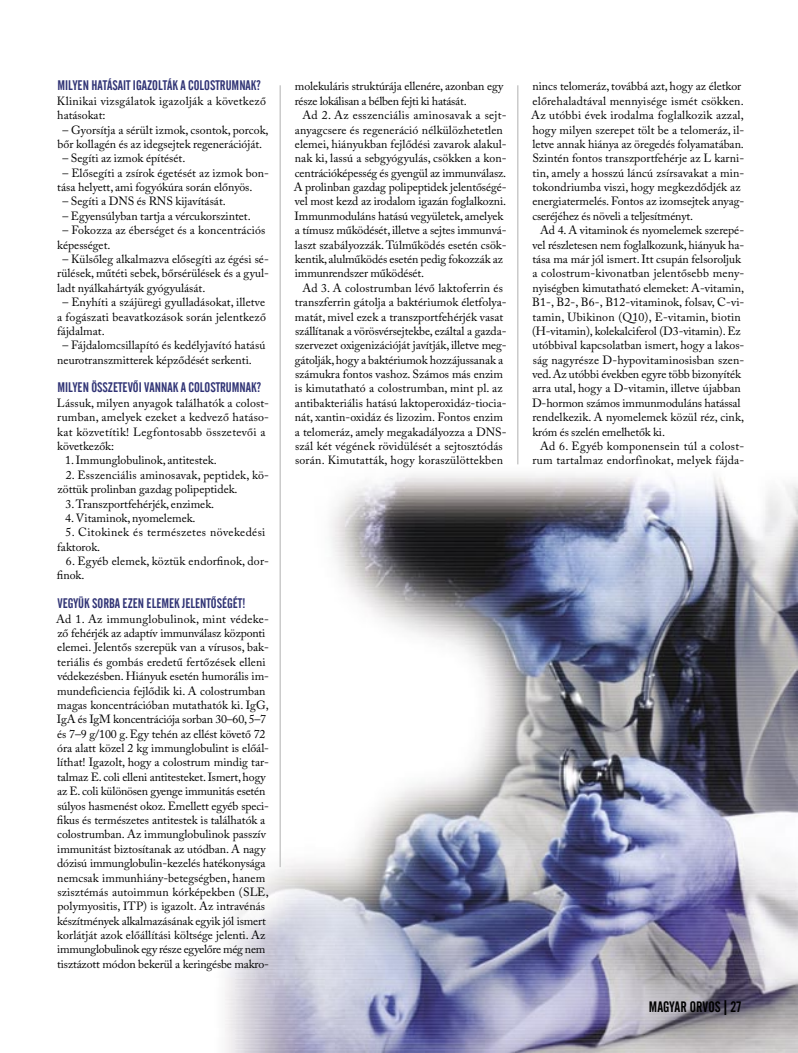
<style>
.page{position:relative;width:798px;height:1053px;background:#fff}
.page>*{position:absolute;margin:0;border:0;box-sizing:border-box;transform-origin:0 0}
.t1{font:15px "Hu Alternate Gothic No 2 BT Regular";color:#000}
._06-Cím2-Közcím{font:13.75px "Hu Alternate Gothic No 2 BT Regular";color:#303375}
._04-Kenyérszöveg{font:11.88px/14.4px "Adobe Caslon Pro";color:#000}
._04-Kenyérszöveg-2{font:11.88px/14.4px "Adobe Caslon Pro";letter-spacing:.02em;color:#000}
._04-Kenyérszöveg-3{font:11.88px/14.4px "Adobe Caslon Pro";letter-spacing:.03em;color:#000}
.s1{font-size:21px}
</style>
<div class="page">
<img style="left:225px;top:457px;width:572px;height:595px">
<hr style="left:279px;top:85px;width:2px;height:782px;background:#c0c0c0">
<hr style="left:517px;top:85px;width:1px;height:379px;background:#c0c0c0">
<p class="_06-Cím2-Közcím" style="left:57px;top:78px;width:205px">MILYEN HATÁSAIT IGAZOLTÁK A COLOSTRUMNAK?</p>
<p class="_04-Kenyérszöveg-2" style="left:57px;top:93px;width:210px">Klinikai vizsgálatok igazolják a következő hatásokat:</p>
<p class="_04-Kenyérszöveg" style="left:57px;top:122px;width:212px;text-align:center">– Gyorsítja a sérült izmok, csontok, porcok, bőr kollagén és az idegsejtek regenerációját.</p>
<p class="_04-Kenyérszöveg" style="left:62px;top:151px;width:124px">– Segíti az izmok építését.</p>
<p class="_04-Kenyérszöveg" style="left:57px;top:165px;width:213px;text-indent:5px">– Elősegíti a zsírok égetését az izmok bon&shy;tása helyett, ami fogyókúra során előnyös.</p>
<p class="_04-Kenyérszöveg" style="left:62px;top:194px;width:165px">– Segíti a DNS és RNS kijavítását.</p>
<p class="_04-Kenyérszöveg" style="left:62px;top:208px;width:190px">– Egyensúlyban tartja a vércukorszintet.</p>
<p class="_04-Kenyérszöveg" style="left:57px;top:223px;width:210px;text-indent:5px">– Fokozza az éberséget és a koncentrációs képességet.</p>
<p class="_04-Kenyérszöveg" style="left:57px;top:252px;width:213px;text-align:justify;text-indent:5px">– Külsőleg alkalmazva elősegíti az égési sé&shy;rülések, műtéti sebek, bőrsérülések és a gyul&shy;ladt nyálkahártyák gyógyulását.</p>
<p class="_04-Kenyérszöveg" style="left:57px;top:295px;width:210px;text-align:justify;text-indent:5px">– Enyhíti a szájüregi gyulladásokat, illetve a fogászati beavatkozások során jelentkező fájdalmat.</p>
<p class="_04-Kenyérszöveg" style="left:57px;top:338px;width:209px;text-indent:5px">– Fájdalomcsillapító és kedélyjavító hatású neurotranszmitterek képződését serkenti.</p>
<p class="_06-Cím2-Közcím" style="left:57px;top:380px;width:205px">MILYEN ÖSSZETEVÕI VANNAK A COLOSTRUMNAK?</p>
<p class="_04-Kenyérszöveg-2" style="left:57px;top:395px;width:213px">Lássuk, milyen anyagok találhatók a colost&shy;rumban, amelyek ezeket a kedvező hatáso&shy;kat közvetítik! Legfontosabb összetevői a következők:</p>
<p class="_04-Kenyérszöveg" style="left:65px;top:453px;width:153px">1. Immunglobulinok, antitestek.</p>
<p class="_04-Kenyérszöveg" style="left:57px;top:467px;width:213px;text-indent:8px">2. Esszenciális aminosavak, peptidek, kö&shy;zöttük prolinban gazdag polipeptidek.</p>
<p class="_04-Kenyérszöveg" style="left:66px;top:496px;width:150px">3. Transzportfehérjék, enzimek.</p>
<p class="_04-Kenyérszöveg" style="left:65px;top:510px;width:132px">4. Vitaminok, nyomelemek.</p>
<p class="_04-Kenyérszöveg-3" style="left:57px;top:525px;width:209px;text-indent:8px">5. Citokinek és természetes növekedési faktorok.</p>
<p class="_04-Kenyérszöveg" style="left:57px;top:553px;width:213px;text-indent:9px">6. Egyéb elemek, köztük endorfinok, dor&shy;finok.</p>
<p class="_06-Cím2-Közcím" style="left:57px;top:595px;width:189px">VEGYÜK SORBA EZEN ELEMEK JELENTÕSÉGÉT!</p>
<p class="_04-Kenyérszöveg" style="left:56px;top:611px;width:214px">Ad 1. Az immunglobulinok, mint védeke&shy;ző fehérjék az adaptív immunválasz központi elemei. Jelentős szerepük van a vírusos, bak&shy;teriális és gombás eredetű fertőzések elleni védekezésben. Hiányuk esetén humorális im&shy;mundeficiencia fejlődik ki. A colostrumban magas koncentrációban mutathatók ki. IgG, IgA és IgM koncentrációja sorban 30–60, 5–7 és 7–9 g/100 g. Egy tehén az ellést követő 72 óra alatt közel 2 kg immunglobulint is előál&shy;líthat! Igazolt, hogy a colostrum mindig tar&shy;talmaz E. coli elleni antitesteket. Ismert, hogy az E. coli különösen gyenge immunitás esetén súlyos hasmenést okoz. Emellett egyéb speci&shy;fikus és természetes antitestek is találhatók a colostrumban. Az immunglobulinok passzív immunitást biztosítanak az utódban. A nagy dózisú immunglobulin-kezelés hatékonysága nemcsak immunhiány-betegségben, hanem szisztémás autoimmun kórképekben (SLE, polymyositis, ITP) is igazolt. Az intravénás készítmények alkalmazásának egyik jól ismert korlátját azok előállítási költsége jelenti. Az immunglobulinok egy része egyelőre még nem tisztázott módon bekerül a keringésbe makro-</p>
<p class="_04-Kenyérszöveg" style="left:295px;top:79px;width:210px">molekuláris struktúrája ellenére, azonban egy része lokálisan a bélben fejti ki hatását.</p>
<p class="_04-Kenyérszöveg" style="left:293px;top:108px;width:214px;text-indent:9px">Ad 2. Az esszenciális aminosavak a sejt&shy;anyagcsere és regeneráció nélkülözhetetlen elemei, hiányukban fejlődési zavarok alakul&shy;nak ki, lassú a sebgyógyulás, csökken a kon&shy;centrációképesség és gyengül az immunválasz.<br>A prolinban gazdag polipeptidek jelentőségé&shy;vel most kezd az irodalom igazán foglalkozni.<br>Immunmoduláns hatású vegyületek, amelyek a tímusz működését, illetve a sejtes immunvá&shy;laszt szabályozzák. Túlműködés esetén csök&shy;kentik, alulműködés esetén pedig fokozzák az immunrendszer működését.</p>
<p class="_04-Kenyérszöveg" style="left:295px;top:280px;width:213px;text-align:center">Ad 3. A colostrumban lévő laktoferrin és transzferrin gátolja a baktériumok életfolya&shy;matát, mivel ezek a transzportfehérjék vasat szállítanak a vörösvérsejtekbe, ezáltal a gazda&shy;szervezet oxigenizációját javítják, illetve meg&shy;gátolják, hogy a baktériumok hozzájussanak a számukra fontos vashoz. Számos más enzim is kimutatható a colostrumban, mint pl. az antibakteriális hatású laktoperoxidáz-tiocia&shy;nát, xantin-oxidáz és lizozim. Fontos enzim a telomeráz, amely megakadályozza a DNS&shy;szál két végének rövidülését a sejtosztódás során. Kimutatták, hogy koraszülöttekben</p>
<p class="_04-Kenyérszöveg" style="left:531px;top:79px;width:214px">nincs telomeráz, továbbá azt, hogy az életkor előrehaladtával mennyisége ismét csökken.<br>Az utóbbi évek irodalma foglalkozik azzal, hogy milyen szerepet tölt be a telomeráz, il&shy;letve annak hiánya az öregedés folyamatában.<br>Szintén fontos transzportfehérje az L karni&shy;tin, amely a hosszú láncú zsírsavakat a min&shy;tokondriumba viszi, hogy megkezdődjék az energiatermelés. Fontos az izomsejtek anyag&shy;cseréjéhez és növeli a teljesítményt.</p>
<p class="_04-Kenyérszöveg" style="left:532px;top:223px;width:214px;text-indent:8px">Ad 4. A vitaminok és nyomelemek szerepé&shy;vel részletesen nem foglalkozunk, hiányuk ha&shy;tása ma már jól ismert. Itt csupán felsoroljuk a colostrum-kivonatban jelentősebb meny&shy;nyiségben kimutatható elemeket: A-vitamin, B1-, B2-, B6-, B12-vitaminok, folsav, C-vi&shy;tamin, Ubikinon (Q10), E-vitamin, biotin (H-vitamin), kolekalciferol (D3-vitamin). Ez utóbbival kapcsolatban ismert, hogy a lakos&shy;ság nagyrésze D-hypovitaminosisban szen&shy;ved. Az utóbbi években egyre több bizonyíték arra utal, hogy a D-vitamin, illetve újabban D-hormon számos immunmoduláns hatással rendelkezik. A nyomelemek közül réz, cink, króm és szelén emelhetők ki.</p>
<p class="_04-Kenyérszöveg-2" style="left:532px;top:438px;width:213px;text-align:right">Ad 6. Egyéb komponensein túl a colost&shy;rum tartalmaz endorfinokat, melyek fájda-</p>
<p class="t1" style="left:648px;top:998px;width:94px">MAGYAR ORVOS <span class="s1">I</span> 27</p>
</div>
